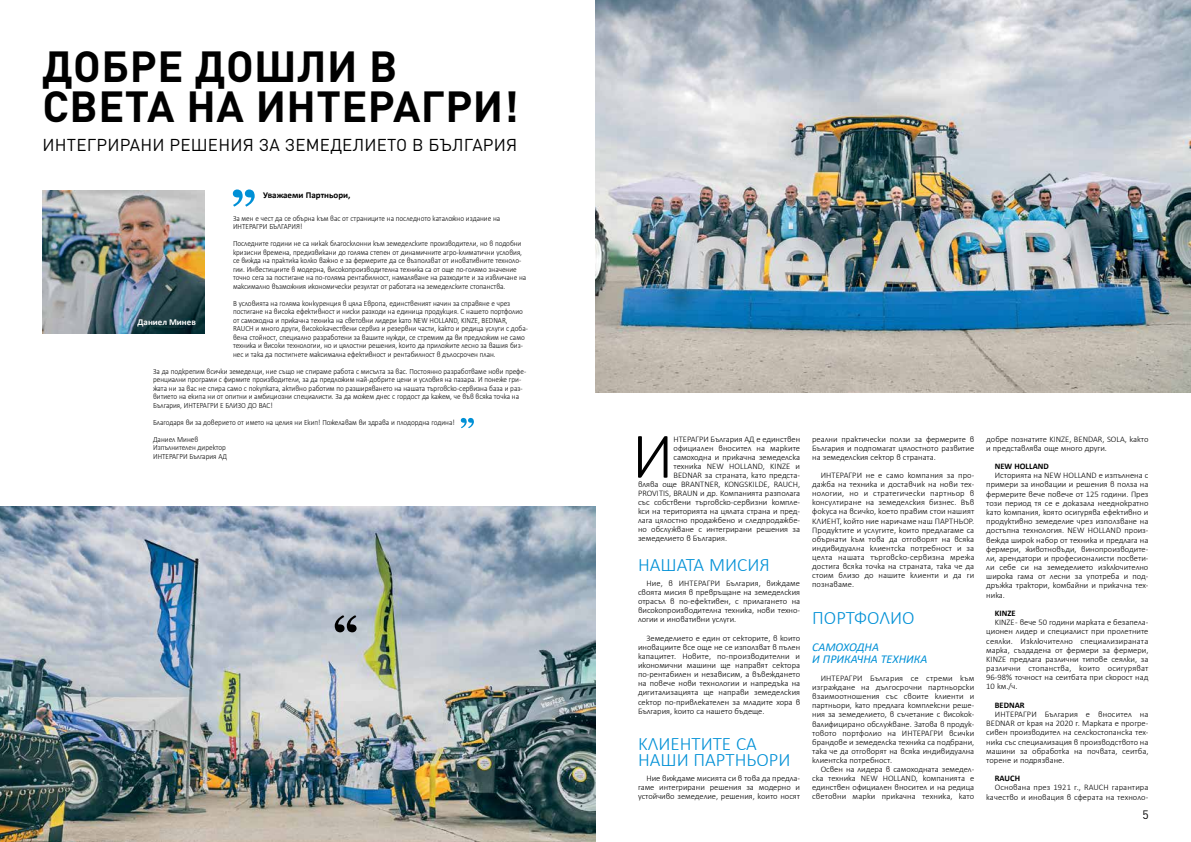
<style>
.page{position:relative;width:1191px;height:842px;background:#fff}
.page>*{position:absolute;margin:0;border:0;box-sizing:border-box;transform-origin:0 0}
.t1{font:300 65.2px "Calibri";color:#000}
.t2{font:700 43px/40px "DIN Pro";letter-spacing:.01em;color:#000}
.t3{font:300 19px/16.1px "Calibri";color:#0090d6}
.t4{font:17px "DIN Pro";letter-spacing:.01em;color:#000}
.t5{font:italic 12px/12.1px "Calibri";color:#0090d6}
.t6{font:12px "DIN Pro";color:#000}
.t7{font:700 9px "Calibri";color:#000}
.t8{font:700 9px "Calibri";color:#fff}
.t9{font:300 8.5px/9.1px "Calibri";color:#000;text-align:justify}
.t10{font:700 8.5px "Calibri";color:#000}
.t11{font:300 8px/8.5px "Calibri";color:#000;scale:.9 1}
</style>
<div class="page">
<img style="left:595px;top:0;width:596px;height:392px">
<img style="left:43px;top:191px;width:162px;height:142px">
<img style="left:0;top:506px;width:595px;height:336px">
<svg style="left:335px;top:615px;width:21px;height:17px"></svg>
<svg style="left:233px;top:189px;width:22px;height:18px"></svg>
<svg style="left:461px;top:418px;width:13px;height:10px"></svg>
<h2 class="t2" style="left:43px;top:45px;width:478px">ДОБРЕ ДОШЛИ В<br>СВЕТА НА ИНТЕРАГРИ!</h2>
<h3 class="t4" style="left:43px;top:134px;width:476px">ИНТЕГРИРАНИ РЕШЕНИЯ ЗА ЗЕМЕДЕЛИЕТО В БЪЛГАРИЯ</h3>
<p class="t7" style="left:263px;top:189px;width:89px">Уважаеми Партньори,</p>
<p class="t11" style="left:233px;top:214px;width:298px">За мен е чест да се обърна към вас от страниците на последното каталожно издание на<br>ИНТЕРАГРИ БЪЛГАРИЯ!</p>
<p class="t11" style="left:233px;top:239px;width:327px">Последните години не са никак благосклонни към земеделските производители, но в подобни кризисни времена, предизвикани до голяма степен от динамичните агро-климатични условия, се вижда на практика колко важно е за фермерите да се възползват от иновативните техноло&shy;гии. Инвестициите в модерна, високопроизводителна техника са от още по-голямо значение точно сега за постигане на по-голяма рентабилност, намаляване на разходите и за извличане на максимално възможния икономически резултат от работата на земеделските стопанства.</p>
<p class="t11" style="left:233px;top:299px;width:329px">В условията на голяма конкуренция в цяла Европа, единственият начин за справяне е чрез постигане на висока ефективност и ниски разходи на единица продукция. С нашето портфолио от самоходна и прикачна техника на световни лидери като NEW HOLLAND, KINZE, BEDNAR, RAUCH и много други, висококачествени сервиз и резервни части, както и редица услуги с доба&shy;вена стойност, специално разработени за вашите нужди, се стремим да ви предложим не само техника и високи технологии, но и цялостни решения, които да приложите лесно за вашия биз&shy;нес и така да постигнете максимална ефективност и рентабилност в дълосрочен план.</p>
<p class="t11" style="left:153px;top:367px;width:416px">За да подкрепим всички земеделци, ние също не спираме работа с мисълта за вас. Постоянно разработваме нови префе&shy;ренциални програми с фирмите производители, за да предложим най-добрите цени и условия на пазара. И понеже гри&shy;жата ни за вас не спира само с покупката, активно работим по разширяването на нашата търговско-сервизна база и раз&shy;витието на екипа ни от опитни и амбициозни специалисти. За да можем днес с гордост да кажем, че във всяка точка на България, ИНТЕРАГРИ Е БЛИЗО ДО ВАС!</p>
<p class="t11" style="left:153px;top:414px;width:337px;line-height:17px">Благодаря ви за доверието от името на целия ни Екип! Пожелавам ви здрава и плодордна година!<br>Даниел Минев</p>
<p class="t11" style="left:153px;top:443px;width:84px">Изпълнителен директор<br>ИНТЕРАГРИ България АД</p>
<p class="t8" style="left:137px;top:316px;width:60px">Даниел Минев</p>
<h1 class="t1" style="left:632px;top:415px;width:43px">И</h1>
<p class="t9" style="left:673px;top:434px;width:128px">НТЕРАГРИ България АД е единствен</p>
<p class="t9" style="left:673px;top:443px;width:128px">официален вносител на марките</p>
<p class="t9" style="left:673px;top:452px;width:128px">самоходна и прикачна земеделска</p>
<p class="t9" style="left:673px;top:461px;width:128px">техника NEW HOLLAND, KINZE и</p>
<p class="t9" style="left:673px;top:470px;width:128px">BEDNAR за страната, като предста-</p>
<p class="t9" style="left:638px;top:479px;width:164px">влява още BRANTNER, KONGSKILDE, RAUCH,</p>
<p class="t9" style="left:638px;top:488px;width:164px">PROVITIS, BRAUN и др. Компанията разполага</p>
<p class="t9" style="left:638px;top:497px;width:164px">със собствени търговско-сервизни компле-</p>
<p class="t9" style="left:638px;top:507px;width:164px">кси на територията на цялата страна и пред-</p>
<p class="t9" style="left:638px;top:516px;width:164px">лага цялостно продажбено и следпродажбе-</p>
<p class="t9" style="left:638px;top:525px;width:164px">но обслужване с интегрирани решения за</p>
<p class="t9" style="left:638px;top:534px;width:91px">земеделието в България.</p>
<h3 class="t3" style="left:638px;top:556px;width:133px">НАШАТА МИСИЯ</h3>
<p class="t9" style="left:638px;top:578px;width:164px;text-indent:8px">Ние, в ИНТЕРАГРИ България, виждаме своята мисия в превръщане на земеделския отрасъл в по-ефективен, с прилагането на високопроизводителна техника, нови техно&shy;логии и иновативни услуги.</p>
<p class="t9" style="left:638px;top:633px;width:164px;text-indent:8px">Земеделието е един от секторите, в които иновациите все още не се използват в пълен капацитет. Новите, по-производителни и икономични машини ще направят сектора по-рентабилен и независим, а въвеждането на повече нови технологии и напредъка на дигитализацията ще направи земеделския сектор по-привлекателен за младите хора в България, които са нашето бъдеще.</p>
<h3 class="t3" style="left:638px;top:736px;width:154px">КЛИЕНТИТЕ СА<br>НАШИ ПАРТНЬОРИ</h3>
<p class="t9" style="left:638px;top:774px;width:164px;text-indent:8px">Ние виждаме мисията си в това да предла&shy;гаме интегрирани решения за модерно и устойчиво земеделие, решения, които носят</p>
<p class="t9" style="left:812px;top:434px;width:164px">реални практически ползи за фермерите в България и подпомагат цялостното развитие на земеделския сектор в страната.</p>
<p class="t9" style="left:812px;top:470px;width:164px;text-indent:8px">ИНТЕРАГРИ не е само компания за про&shy;дажба на техника и доставчик на нови тех&shy;нологии, но и стратегически партньор в консултиране на земеделския бизнес. Във фокуса на всичко, което правим стои нашият КЛИЕНТ, който ние наричаме наш ПАРТНЬОР.<br>Продуктите и услугите, които предлагаме са обърнати към това да отговорят на всяка индивидуална клиентска потребност и за целта нашата търговско-сервизна мрежа достига всяка точка на страната, така че да стоим близо до нашите клиенти и да ги познаваме.</p>
<h3 class="t3" style="left:812px;top:609px;width:104px">ПОРТФОЛИО</h3>
<h3 class="t5" style="left:812px;top:640px;width:117px">САМОХОДНА<br>И ПРИКАЧНА ТЕХНИКА</h3>
<p class="t9" style="left:812px;top:674px;width:164px;text-indent:8px">ИНТЕРАГРИ България се стреми към изграждане на дългосрочни партньорски взаимоотношения със своите клиенти и партньори, като предлага комплексни реше&shy;ния за земеделието, в съчетание с високок&shy;валифицирано обслужване. Затова в продук&shy;товото портфолио на ИНТЕРАГРИ всички брандове и земеделска техника са подбрани, така че да отговорят на всяка индивидуална клиентска потребност.</p>
<p class="t9" style="left:812px;top:765px;width:164px;text-indent:8px">Освен на лидера в самоходната земедел&shy;ска техника NEW HOLLAND, компанията е единствен официален вносител и на редица световни марки прикачна техника, като</p>
<p class="t9" style="left:986px;top:434px;width:164px">добре познатите KINZE, BENDAR, SOLA, както и представлява още много други.</p>
<p class="t10" style="left:994px;top:460px;width:55px">NEW HOLLAND</p>
<p class="t9" style="left:986px;top:471px;width:164px;text-indent:8px">Историята на NEW HOLLAND е изпълнена с примери за иновации и решения в полза на фермерите вече повече от 125 години. През този период тя се е доказала нееднократно като компания, която осигурява ефективно и продуктивно земеделие чрез използване на достъпна технология. NEW HOLLAND произ&shy;вежда широк набор от техника и предлага на фермери, животновъди, винопроизводите&shy;ли, арендатори и професионалисти посвети&shy;ли себе си на земеделието изключително широка гама от лесни за употреба и под&shy;дръжка трактори, комбайни и прикачна тех&shy;ника.</p>
<p class="t10" style="left:994px;top:607px;width:22px">KINZE</p>
<p class="t9" style="left:986px;top:618px;width:164px;text-indent:8px">KINZE - вече 50 години марката е безапела&shy;ционен лидер и специалист при пролетните сеялки. Изключително специализираната марка, създадена от фермери за фермери, KINZE предлага различни типове сеялки, за различни стопанства, които осигуряват 96-98% точност на сеитбата при скорост над 10 км./ч.</p>
<p class="t10" style="left:994px;top:699px;width:31px">BEDNAR</p>
<p class="t9" style="left:986px;top:709px;width:164px;text-indent:8px">ИНТЕРАГРИ България е вносител на BEDNAR от края на 2020 г. Марката е прогре&shy;сивен производител на селскостопанска тех&shy;ника със специализация в производството на машини за обработка на почвата, сеитба, торене и подрязване.</p>
<p class="t10" style="left:994px;top:772px;width:27px">RAUCH</p>
<p class="t9" style="left:986px;top:783px;width:164px;text-align:right">Основана през 1921 г., RAUCH гарантира качество и иновация в сферата на техноло-</p>
<h3 class="t6" style="left:1142px;top:807px;width:8px">5</h3>
</div>
